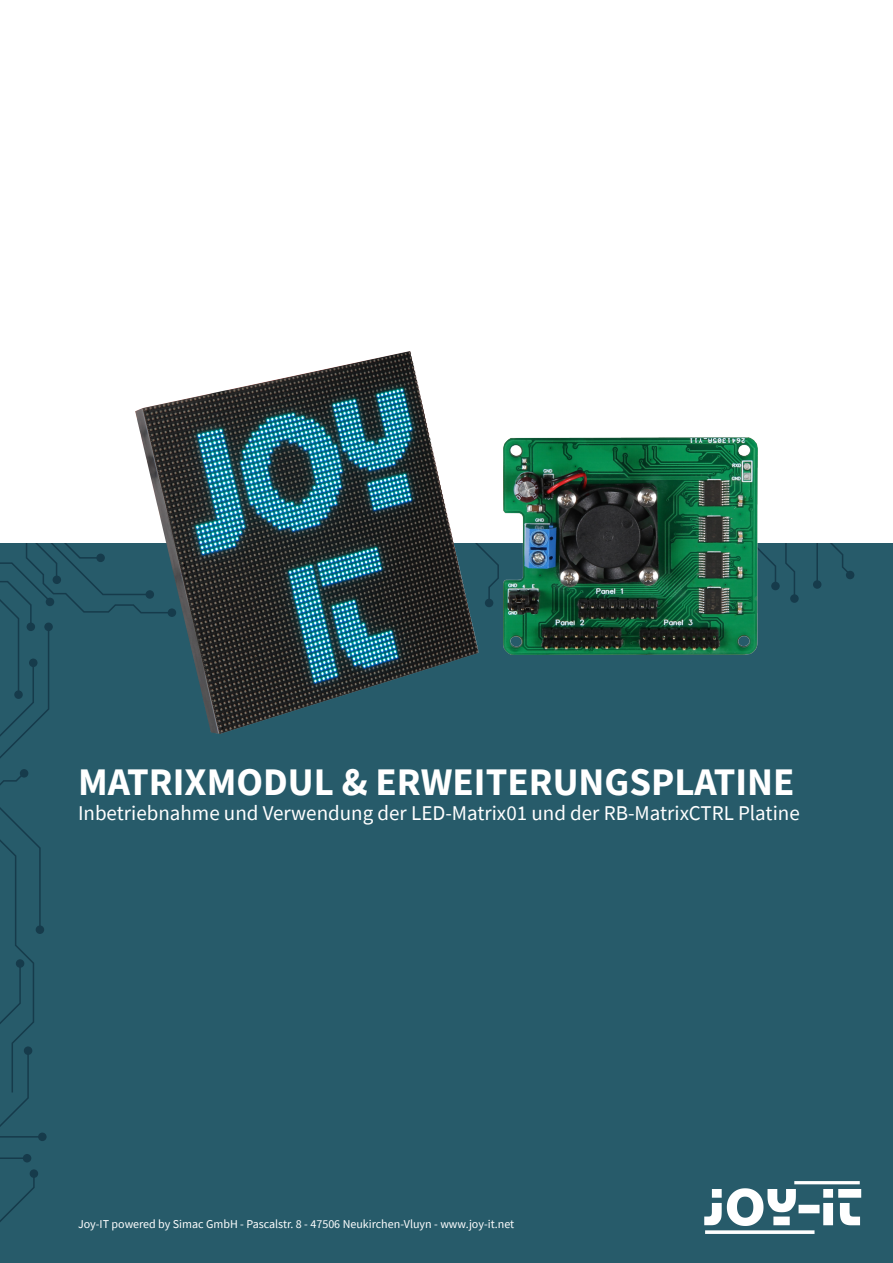
<style>
.page{position:relative;width:893px;height:1263px;background:#fff}
.page>*{position:absolute;margin:0;border:0;box-sizing:border-box;transform-origin:0 0}
.t1{font:700 39px "Source Sans Pro";color:#fff}
.t2{font:21px "Source Sans Pro";color:#fff}
.t3{font:12px "Source Sans Pro";color:#fff}
</style>
<div class="page">
<div style="left:0;top:542px;width:893px;height:721px;background:#275b6a"></div>
<img style="left:704px;top:1181px;width:158px;height:52px">
<svg style="left:480px;top:542px;width:20px;height:59px"></svg>
<svg style="left:0;top:542px;width:136px;height:680px"></svg>
<div style="left:485px;top:599px;width:8px;height:8px;background:#163b4b;border-radius:50%"></div>
<div style="left:96px;top:554px;width:9px;height:8px;background:#163b4b;border-radius:50%"></div>
<svg style="left:826px;top:542px;width:26px;height:31px"></svg>
<div style="left:846px;top:571px;width:8px;height:8px;background:#163b4b;border-radius:50%"></div>
<hr style="left:816px;top:538px;width:2px;height:43px;background:#163b4b">
<div style="left:813px;top:580px;width:8px;height:9px;background:#163b4b;border-radius:50%"></div>
<svg style="left:757px;top:542px;width:20px;height:45px"></svg>
<svg style="left:784px;top:542px;width:12px;height:52px"></svg>
<div style="left:771px;top:582px;width:9px;height:8px;background:#163b4b;border-radius:50%"></div>
<div style="left:790px;top:594px;width:9px;height:9px;background:#163b4b;border-radius:50%"></div>
<img style="left:503px;top:437px;width:254px;height:217px">
<img style="left:136px;top:351px;width:344px;height:382px">
<p class="t1" style="left:78px;top:755px;width:718px">MATRIXMODUL &amp; ERWEITERUNGSPLATINE</p>
<p class="t2" style="left:78px;top:799px;width:723px">Inbetriebnahme und Verwendung der LED-Matrix01 und der RB-MatrixCTRL Platine</p>
<p class="t3" style="left:78px;top:1217px;width:438px">Joy-IT powered by Simac GmbH - Pascalstr. 8 - 47506 Neukirchen-Vluyn - www.joy-it.net</p>
</div>
